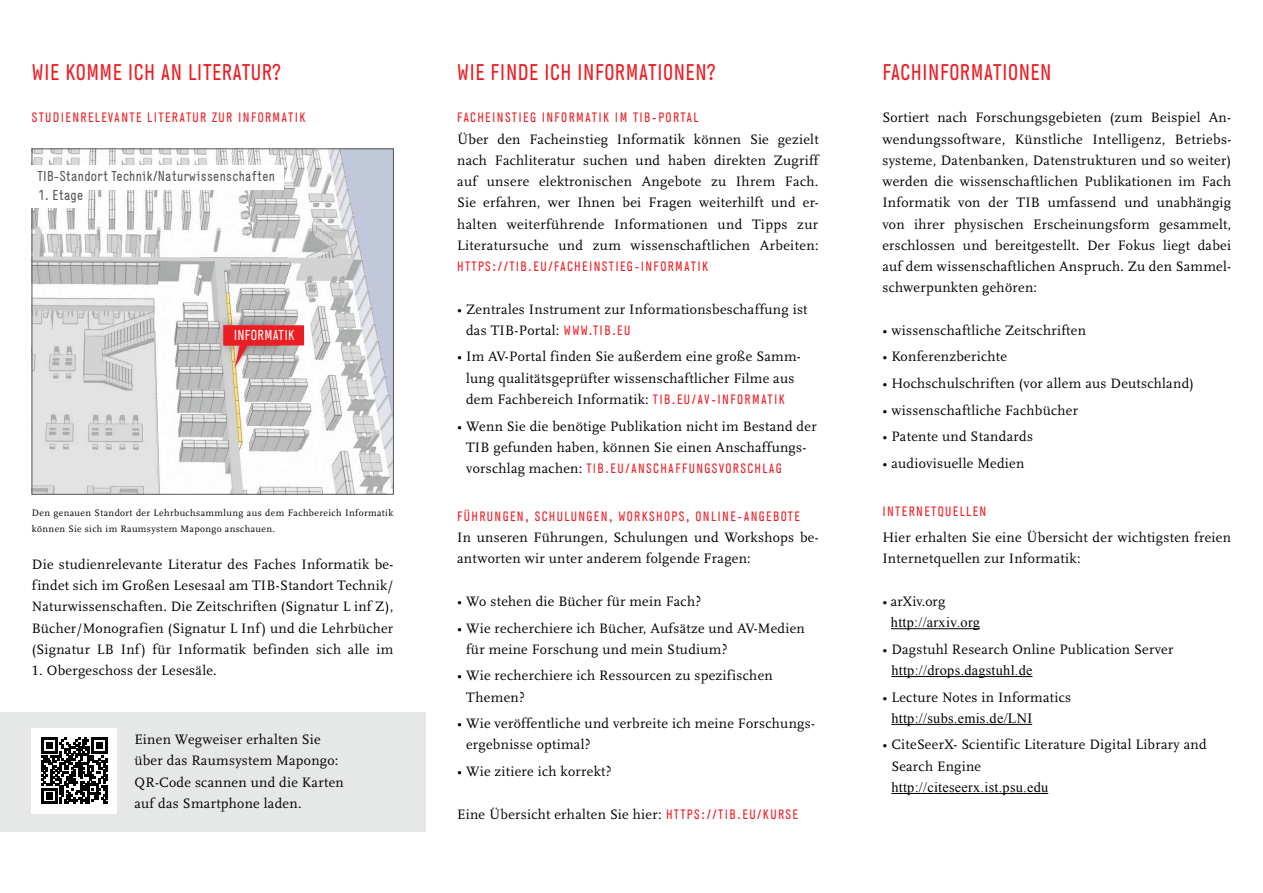
<style>
.page{position:relative;width:1263px;height:893px;background:#fff}
.page>*{position:absolute;margin:0;border:0;box-sizing:border-box;transform-origin:0 0}
.t1{font:22.5px "Generika MG";letter-spacing:.02em;color:#ed1d24}
.t2{font:14.25px/21.3px "Scala OT";letter-spacing:.02em;color:#000}
.t3{font:14.25px "Times New Roman";letter-spacing:.02em;color:#000}
.t4{font:14.25px "Generika MG";letter-spacing:.02em;color:#58595b}
.t5{font:14.25px "Generika MG";letter-spacing:.02em;color:#fff}
.t6{font:13.5px "Generika MG";letter-spacing:.1em;color:#ed1d24}
.t7{font:9.75px/15.9px "Scala OT";letter-spacing:.04em;color:#000}
.s1{font-family:"Generika MG";font-size:13.5px;color:#ed1d24}
.s2{font-family:"Scala OT";font-size:14.25px;color:#000}
</style>
<div class="page">
<div style="left:0;top:712px;width:425px;height:119px;background:#e0e1e2"></div>
<hr style="left:891px;top:628px;width:89px;height:1px;background:#000">
<hr style="left:891px;top:676px;width:141px;height:1px;background:#000">
<hr style="left:891px;top:724px;width:141px;height:1px;background:#000">
<hr style="left:891px;top:793px;width:157px;height:1px;background:#000">
<div style="left:32px;top:728px;width:85px;height:85px;background:#fff"></div>
<svg style="left:41px;top:737px;width:67px;height:67px"></svg>
<img style="left:34px;top:151px;width:357px;height:341px">
<svg style="left:223px;top:325px;width:81px;height:43px"></svg>
<div style="left:18px;top:165px;width:265px;height:24px;background:#fff"></div>
<div style="left:18px;top:183px;width:70px;height:24px;background:#fff"></div>
<h1 class="t1" style="left:32px;top:59px;width:251px">WIE KOMME ICH AN LITERATUR?</h1>
<p class="t6" style="left:32px;top:110px;width:275px">STUDIENRELEVANTE LITERATUR ZUR INFORMATIK</p>
<p class="t4" style="left:37px;top:168px;width:239px">TIB-Standort Technik/Naturwissenschaften</p>
<p class="t4" style="left:39px;top:187px;width:46px">1. Etage</p>
<p class="t5" style="left:234px;top:327px;width:63px">INFORMATIK</p>
<p class="t7" style="left:32px;top:505px;width:363px">Den genauen Standort der Lehrbuchsammlung aus dem Fachbereich Informatik können Sie sich im Raumsystem Mapongo anschauen.</p>
<p class="t2" style="left:32px;top:554px;width:363px;text-align:justify">Die studienrelevante Literatur des Faches Informatik be&shy;findet sich im Großen Lesesaal am TIB-Standort Technik/ Naturwissenschaften. Die Zeitschriften (Signatur L inf Z), Bücher/Monografien (Signatur L Inf ) und die Lehrbücher (Signatur LB Inf ) für Informatik befinden sich alle im</p>
<p class="t2" style="left:32px;top:660px;width:186px">1. Obergeschoss der Lesesäle.</p>
<p class="t2" style="left:134px;top:729px;width:211px">Einen Wegweiser erhalten Sie über das Raumsystem Mapongo:<br>QR-Code scannen und die Karten auf das Smartphone laden.</p>
<h1 class="t1" style="left:457px;top:59px;width:260px">WIE FINDE ICH INFORMATIONEN?</h1>
<p class="t6" style="left:457px;top:110px;width:243px">FACHEINSTIEG INFORMATIK IM TIB-PORTAL</p>
<p class="t2" style="left:457px;top:129px;width:363px;text-align:justify">Über den Facheinstieg Informatik können Sie gezielt nach Fachliteratur suchen und haben direkten Zugriff auf unsere elektronischen Angebote zu Ihrem Fach.<br>Sie erfahren, wer Ihnen bei Fragen weiterhilft und er&shy;halten weiterführende Informationen und Tipps zur Literatursuche und zum wissenschaftlichen Arbeiten:</p>
<p class="t6" style="left:457px;top:259px;width:253px">HTTPS://TIB.EU/FACHEINSTIEG-INFORMATIK</p>
<p class="t2" style="left:466px;top:299px;width:343px;text-indent:-9px">• Zentrales Instrument zur Informationsbeschaffung ist das TIB-Portal: <span class="s1">WWW.TIB.EU</span></p>
<p class="t2" style="left:457px;top:346px;width:345px;text-align:center">• Im AV-Portal finden Sie außerdem eine große Samm&shy;lung qualitätsgeprüfter wissenschaftlicher Filme aus dem Fachbereich Informatik: <span class="s1">TIB.EU/AV-INFORMATIK</span></p>
<p class="t2" style="left:457px;top:416px;width:361px;text-align:center">• Wenn Sie die benötige Publikation nicht im Bestand der<br>TIB gefunden haben, können Sie einen Anschaffungs-</p>
<p class="t6" style="left:466px;top:461px;width:317px"><span class="s2">vorschlag machen:</span> TIB.EU/ANSCHAFFUNGSVORSCHLAG</p>
<p class="t6" style="left:457px;top:508px;width:344px">FÜHRUNGEN, SCHULUNGEN, WORKSHOPS, ONLINE-ANGEBOTE</p>
<p class="t2" style="left:457px;top:527px;width:363px">In unseren Führungen, Schulungen und Workshops be&shy;antworten wir unter anderem folgende Fragen:</p>
<p class="t2" style="left:457px;top:591px;width:246px">• Wo stehen die Bücher für mein Fach?</p>
<p class="t2" style="left:466px;top:618px;width:340px;text-indent:-9px">• Wie recherchiere ich Bücher, Aufsätze und AV-Medien für meine Forschung und mein Studium?</p>
<p class="t2" style="left:466px;top:665px;width:308px;text-indent:-9px">• Wie recherchiere ich Ressourcen zu spezifischen<br>Themen?</p>
<p class="t2" style="left:466px;top:713px;width:350px;text-indent:-9px">• Wie veröffentliche und verbreite ich meine Forschungs&shy;ergebnisse optimal?</p>
<p class="t2" style="left:457px;top:761px;width:156px">• Wie zitiere ich korrekt?</p>
<p class="t2" style="left:457px;top:804px;width:342px">Eine Übersicht erhalten Sie hier: <span class="s1">HTTPS://TIB.EU/KURSE</span></p>
<h1 class="t1" style="left:882px;top:59px;width:171px">FACHINFORMATIONEN</h1>
<p class="t2" style="left:882px;top:107px;width:350px;text-align:justify">Sortiert nach Forschungsgebieten (zum Beispiel An&shy;wendungssoftware, Künstliche Intelligenz, Betriebs&shy;systeme, Datenbanken, Datenstrukturen und so weiter) werden die wissenschaftlichen Publikationen im Fach Informatik von der TIB umfassend und unabhängig von ihrer physischen Erscheinungsform gesammelt, erschlossen und bereitgestellt. Der Fokus liegt dabei auf dem wissenschaftlichen Anspruch. Zu den Sammel&shy;schwerpunkten gehören:</p>
<p class="t2" style="left:882px;top:320px;width:205px">• wissenschaftliche Zeitschriften</p>
<p class="t2" style="left:882px;top:346px;width:126px">• Konferenzberichte</p>
<p class="t2" style="left:882px;top:373px;width:313px">• Hochschulschriften (vor allem aus Deutschland)</p>
<p class="t2" style="left:882px;top:400px;width:197px">• wissenschaftliche Fachbücher</p>
<p class="t2" style="left:882px;top:426px;width:152px">• Patente und Standards</p>
<p class="t2" style="left:882px;top:453px;width:143px">• audiovisuelle Medien</p>
<p class="t6" style="left:882px;top:503px;width:105px">INTERNETQUELLEN</p>
<p class="t2" style="left:882px;top:527px;width:350px">Hier erhalten Sie eine Übersicht der wichtigsten freien<br>Internetquellen zur Informatik:</p>
<p class="t2" style="left:882px;top:591px;width:64px">• arXiv.org</p>
<p class="t3" style="left:891px;top:612px;width:90px">http://arxiv.org</p>
<p class="t2" style="left:882px;top:639px;width:293px">• Dagstuhl Research Online Publication Server</p>
<p class="t3" style="left:891px;top:660px;width:143px">http://drops.dagstuhl.de</p>
<p class="t2" style="left:882px;top:687px;width:190px">• Lecture Notes in Informatics</p>
<p class="t3" style="left:891px;top:708px;width:142px">http://subs.emis.de/LNI</p>
<p class="t2" style="left:891px;top:734px;width:317px;text-indent:-9px">• CiteSeerX- Scientific Literature Digital Library and<br>Search Engine</p>
<p class="t3" style="left:891px;top:777px;width:158px">http://citeseerx.ist.psu.edu</p>
</div>
